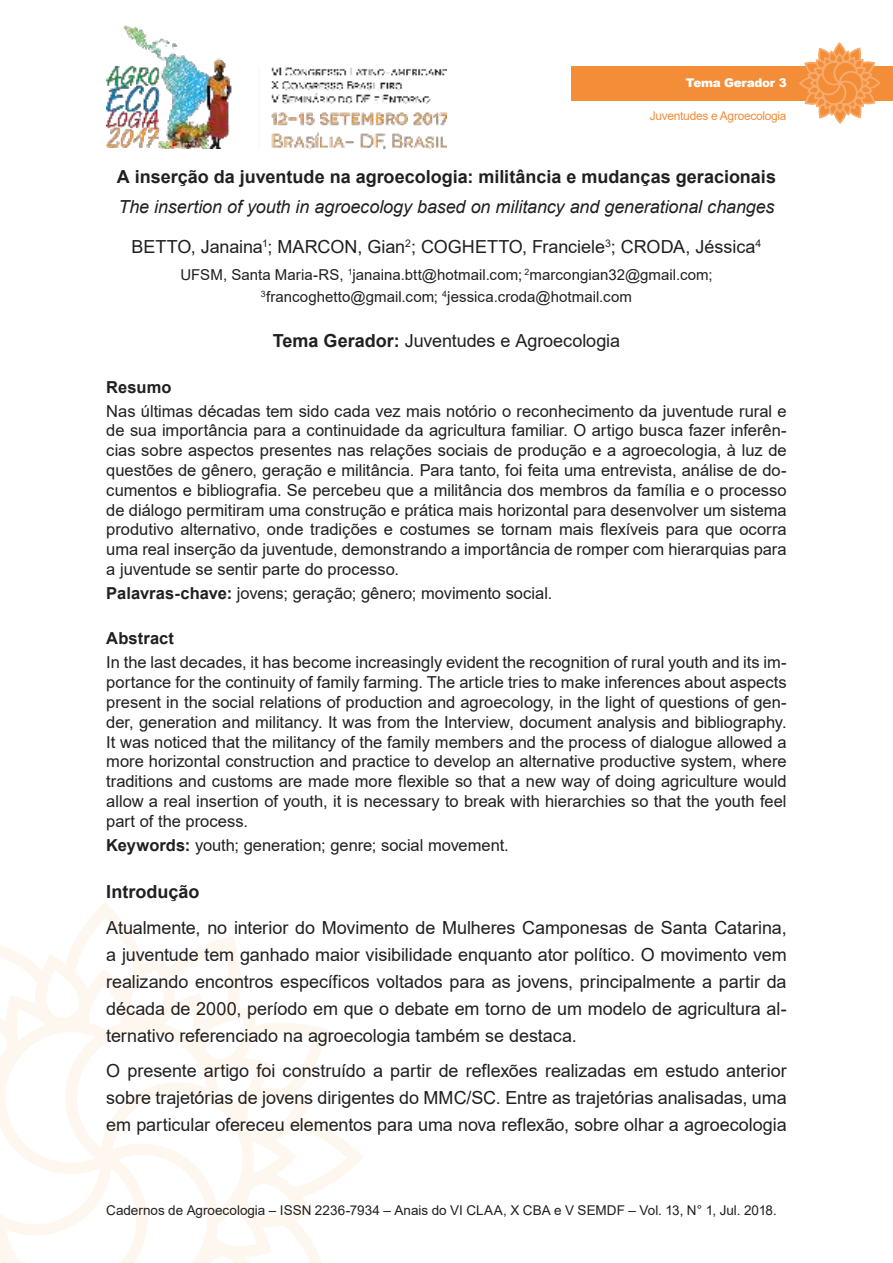
<style>
.page{position:relative;width:893px;height:1263px;background:#fff}
.page>*{position:absolute;margin:0;border:0;box-sizing:border-box;transform-origin:0 0}
.t1{font:18px/27px "Arial";letter-spacing:-.005em;color:#221f1f;text-align:justify}
.t2{font:italic 18px/39.6px "Arial";letter-spacing:-.005em;color:#221f1f;text-align:center}
.t3{font:700 18px "Arial";color:#221f1f}
.t4{font:16.5px/19.8px "Arial";color:#221f1f;text-align:justify}
.t5{font:700 16.5px "Arial";letter-spacing:.005em;color:#221f1f}
.t6{font:15px/22.5px "Arial";color:#221f1f;text-align:center}
.t7{font:13.5px "Arial";color:#221f1f}
.t8{font:12px "Arial";letter-spacing:-.025em;color:#f38d38}
.t9{font:900 12px "Arial";letter-spacing:-.025em;color:#fff}
.s1{font-style:normal}
.s2{font-weight:700}
</style>
<div class="page">
<img style="left:106px;top:25px;width:340px;height:124px">
<svg style="left:0;top:910px;width:363px;height:353px"></svg>
<div style="left:571px;top:66px;width:322px;height:34px;background:#f38d38"></div>
<svg style="left:798px;top:43px;width:83px;height:81px"></svg>
<p class="t9" style="left:686px;top:76px;width:102px">Tema Gerador 3</p>
<p class="t8" style="left:650px;top:112px;width:138px">Juventudes e Agroecologia</p>
<p class="t3" style="left:117px;top:170px;width:661px">A inserção da juventude na agroecologia: militância e mudanças geracionais</p>
<p class="t2" style="left:118px;top:189px;width:658px">The insertion of youth in agroecology based on militancy and generational changes<br><span class="s1">BETTO, Janaina</span><sup>1</sup><span class="s1">; MARCON, Gian</span><sup>2</sup><span class="s1">; COGHETTO, Franciele</span><sup>3</sup><span class="s1">; CRODA, Jéssica</span><sup>4</sup></p>
<p class="t6" style="left:180px;top:264px;width:534px">UFSM, Santa Maria-RS, <sup>1</sup>janaina.btt@hotmail.com; <sup>2</sup>marcongian32@gmail.com;<br><sup>3</sup>francoghetto@gmail.com; <sup>4</sup>jessica.croda@hotmail.com</p>
<p class="t1" style="left:273px;top:329px;width:349px"><span class="s2">Tema Gerador:</span> Juventudes e Agroecologia</p>
<p class="t5" style="left:106px;top:380px;width:67px">Resumo</p>
<p class="t4" style="left:106px;top:402px;width:682px">Nas últimas décadas tem sido cada vez mais notório o reconhecimento da juventude rural e de sua importância para a continuidade da agricultura familiar. O artigo busca fazer inferên&shy;cias sobre aspectos presentes nas relações sociais de produção e a agroecologia, à luz de questões de gênero, geração e militância. Para tanto, foi feita uma entrevista, análise de do&shy;cumentos e bibliografia. Se percebeu que a militância dos membros da família e o processo de diálogo permitiram uma construção e prática mais horizontal para desenvolver um sistema produtivo alternativo, onde tradições e costumes se tornam mais flexíveis para que ocorra uma real inserção da juventude, demonstrando a importância de romper com hierarquias para a juventude se sentir parte do processo.</p>
<p class="t4" style="left:106px;top:585px;width:448px"><span class="s2">Palavras-chave:</span> jovens; geração; gênero; movimento social.</p>
<p class="t5" style="left:106px;top:632px;width:69px">Abstract</p>
<p class="t4" style="left:106px;top:654px;width:682px">In the last decades, it has become increasingly evident the recognition of rural youth and its im&shy;portance for the continuity of family farming. The article tries to make inferences about aspects present in the social relations of production and agroecology, in the light of questions of gen&shy;der, generation and militancy. It was from the Interview, document analysis and bibliography.<br>It was noticed that the militancy of the family members and the process of dialogue allowed a more horizontal construction and practice to develop an alternative productive system, where traditions and customs are made more flexible so that a new way of doing agriculture would allow a real insertion of youth, it is necessary to break with hierarchies so that the youth feel part of the process.</p>
<p class="t4" style="left:106px;top:837px;width:404px"><span class="s2">Keywords:</span> youth; generation; genre; social movement.</p>
<p class="t3" style="left:106px;top:885px;width:95px">Introdução</p>
<p class="t1" style="left:106px;top:915px;width:682px">Atualmente, no interior do Movimento de Mulheres Camponesas de Santa Catarina, a juventude tem ganhado maior visibilidade enquanto ator político. O movimento vem realizando encontros específicos voltados para as jovens, principalmente a partir da década de 2000, período em que o debate em torno de um modelo de agricultura al&shy;ternativo referenciado na agroecologia também se destaca.</p>
<p class="t1" style="left:106px;top:1059px;width:682px">O presente artigo foi construído a partir de reflexões realizadas em estudo anterior sobre trajetórias de jovens dirigentes do MMC/SC. Entre as trajetórias analisadas, uma em particular ofereceu elementos para uma nova reflexão, sobre olhar a agroecologia</p>
<p class="t7" style="left:106px;top:1205px;width:672px">Cadernos de Agroecologia – ISSN 2236-7934 – Anais do VI CLAA, X CBA e V SEMDF – Vol. 13, N° 1, Jul. 2018.</p>
</div>
